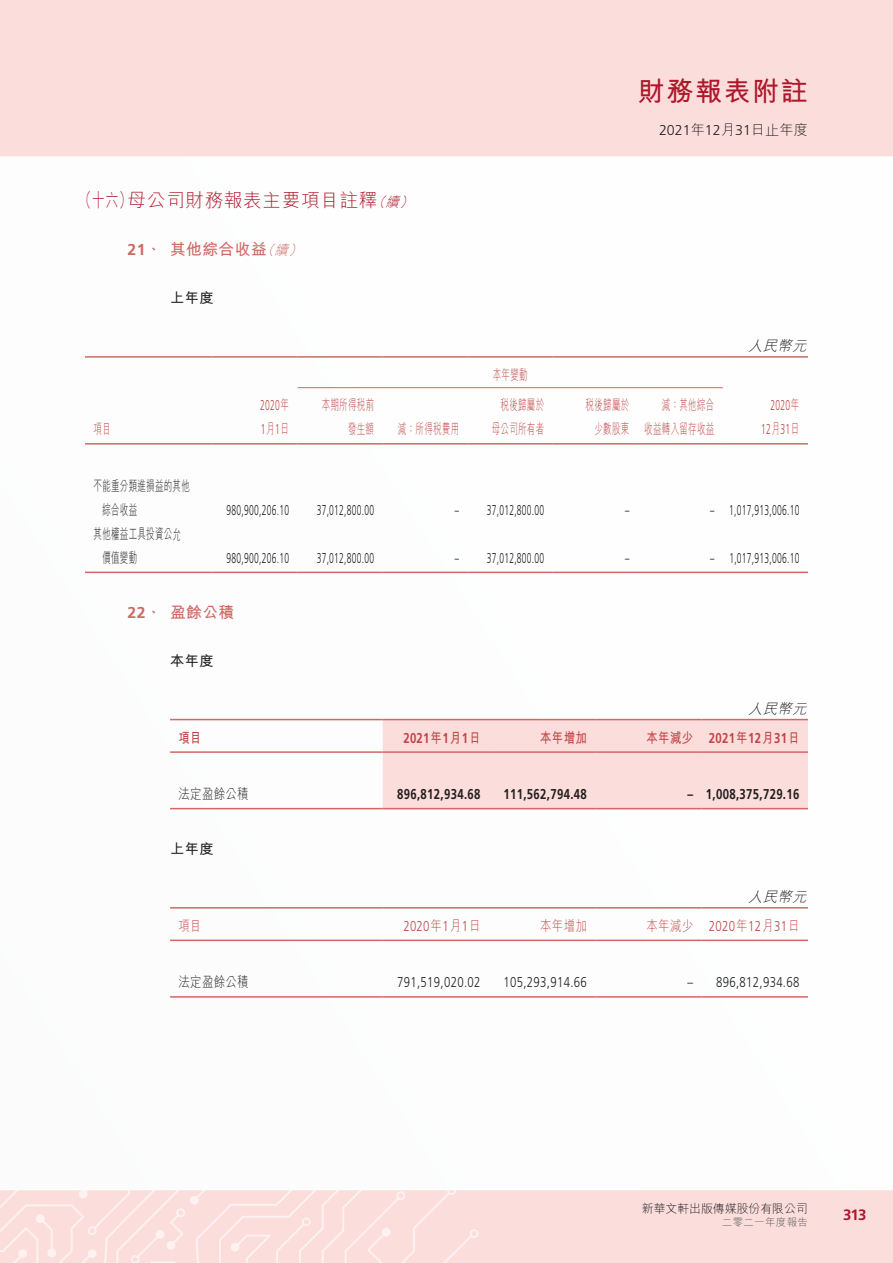
<style>
.page{position:relative;width:893px;height:1263px;background:#fbdedc}
.page>*{position:absolute;margin:0;border:0;box-sizing:border-box;transform-origin:0 0}
.t1{font:700 27px "M Hei HK";letter-spacing:.06em;color:#ae172b}
.t2{font:300 18.75px "M Hei HK";letter-spacing:.03em;color:#ae172b;scale:.7 1}
.t3{font:700 15.75px "M Hei HK";letter-spacing:.03em;color:#d06865}
.t4{font:700 15px "Frutiger LT Std";color:#ae172b}
.t5{font:300 14.25px "Frutiger LT Std";letter-spacing:.03em;color:#231f20;scale:.6 1}
.t6{font:300 14.25px/24px "M Hei HK";letter-spacing:.03em;color:#c04647;text-align:right;scale:.6 1}
.t7{font:700 14.25px "Frutiger LT Std";letter-spacing:.03em;color:#231f20;scale:.8 1}
.t8{font:300 14.25px "Frutiger LT Std";letter-spacing:.03em;color:#231f20;scale:.8 1}
.t9{font:300 14.25px/24px "M Hei HK";letter-spacing:.03em;color:#231f20;scale:.6 1}
.t10{font:700 14.25px "Frutiger LT Std";letter-spacing:.03em;color:#c04647;scale:.8 1}
.t11{font:300 14.25px "Frutiger LT Std";letter-spacing:.03em;color:#c04647;scale:.8 1}
.t12{font:300 14.25px/24px "Frutiger LT Std";letter-spacing:.03em;color:#c04647;scale:.6 1}
.t13{font:300 14.25px "Frutiger LT Std";letter-spacing:.03em;color:#231f20}
.t14{font:italic 300 14.25px "M Hei HK";color:#231f20}
.t15{font:300 14.25px "M Hei HK";letter-spacing:.03em;color:#231f20;scale:.8 1}
.t16{font:700 14.25px "M Hei HK";letter-spacing:.03em;color:#231f20}
.t17{font:700 14.25px "M Hei HK";letter-spacing:.03em;color:#c04647;scale:.8 1}
.t18{font:300 14.25px "M Hei HK";letter-spacing:.03em;color:#c04647;scale:.8 1}
.t19{font:300 12px "M Hei HK";letter-spacing:-.01em;color:#231f20}
.t20{font:300 10.5px "M Hei HK";letter-spacing:.03em;color:#57585a}
.s1{font-style:italic;font-size:13.5px}
.s2{font-family:"Frutiger LT Std"}
.s3{font-weight:300;font-style:italic;font-size:13.5px}
.s4{font-family:"M Hei HK"}
</style>
<div class="page">
<div style="left:0;top:156px;width:893px;height:1033px;background:#fefefe"></div>
<hr style="left:85px;top:356px;width:128px;height:2px;background:#d06865">
<hr style="left:213px;top:356px;width:85px;height:2px;background:#d06865">
<hr style="left:298px;top:356px;width:85px;height:2px;background:#d06865">
<hr style="left:383px;top:356px;width:85px;height:2px;background:#d06865">
<hr style="left:468px;top:356px;width:85px;height:2px;background:#d06865">
<hr style="left:553px;top:356px;width:85px;height:2px;background:#d06865">
<hr style="left:638px;top:356px;width:85px;height:2px;background:#d06865">
<hr style="left:723px;top:356px;width:85px;height:2px;background:#d06865">
<hr style="left:298px;top:387px;width:425px;height:1px;background:#d06865">
<hr style="left:85px;top:443px;width:128px;height:2px;background:#d06865">
<hr style="left:213px;top:443px;width:85px;height:2px;background:#d06865">
<hr style="left:298px;top:443px;width:85px;height:2px;background:#d06865">
<hr style="left:383px;top:443px;width:85px;height:2px;background:#d06865">
<hr style="left:468px;top:443px;width:85px;height:2px;background:#d06865">
<hr style="left:553px;top:443px;width:85px;height:2px;background:#d06865">
<hr style="left:638px;top:443px;width:85px;height:2px;background:#d06865">
<hr style="left:723px;top:443px;width:85px;height:2px;background:#d06865">
<hr style="left:85px;top:572px;width:128px;height:1px;background:#d06865">
<hr style="left:213px;top:572px;width:85px;height:1px;background:#d06865">
<hr style="left:298px;top:572px;width:85px;height:1px;background:#d06865">
<hr style="left:383px;top:572px;width:85px;height:1px;background:#d06865">
<hr style="left:468px;top:572px;width:85px;height:1px;background:#d06865">
<hr style="left:553px;top:572px;width:85px;height:1px;background:#d06865">
<hr style="left:638px;top:572px;width:85px;height:1px;background:#d06865">
<hr style="left:723px;top:572px;width:85px;height:1px;background:#d06865">
<svg style="left:0;top:719px;width:808px;height:544px"></svg>
<hr style="left:170px;top:719px;width:213px;height:1px;background:#d06865">
<hr style="left:383px;top:719px;width:106px;height:1px;background:#d06865">
<hr style="left:489px;top:719px;width:106px;height:1px;background:#d06865">
<hr style="left:595px;top:719px;width:107px;height:1px;background:#d06865">
<hr style="left:702px;top:719px;width:106px;height:1px;background:#d06865">
<hr style="left:170px;top:751px;width:213px;height:2px;background:#d06865">
<hr style="left:383px;top:751px;width:106px;height:2px;background:#d06865">
<hr style="left:489px;top:751px;width:106px;height:2px;background:#d06865">
<hr style="left:595px;top:751px;width:107px;height:2px;background:#d06865">
<hr style="left:702px;top:751px;width:106px;height:2px;background:#d06865">
<hr style="left:170px;top:808px;width:213px;height:1px;background:#d06865">
<hr style="left:383px;top:808px;width:106px;height:1px;background:#d06865">
<hr style="left:489px;top:808px;width:106px;height:1px;background:#d06865">
<hr style="left:595px;top:808px;width:107px;height:1px;background:#d06865">
<hr style="left:702px;top:808px;width:106px;height:1px;background:#d06865">
<hr style="left:170px;top:907px;width:213px;height:1px;background:#d06865">
<hr style="left:383px;top:907px;width:106px;height:1px;background:#d06865">
<hr style="left:489px;top:907px;width:106px;height:1px;background:#d06865">
<hr style="left:595px;top:907px;width:107px;height:1px;background:#d06865">
<hr style="left:702px;top:907px;width:106px;height:1px;background:#d06865">
<hr style="left:170px;top:939px;width:213px;height:2px;background:#d06865">
<hr style="left:383px;top:939px;width:106px;height:2px;background:#d06865">
<hr style="left:489px;top:939px;width:106px;height:2px;background:#d06865">
<hr style="left:595px;top:939px;width:107px;height:2px;background:#d06865">
<hr style="left:702px;top:939px;width:106px;height:2px;background:#d06865">
<hr style="left:170px;top:996px;width:213px;height:2px;background:#d06865">
<hr style="left:383px;top:996px;width:106px;height:2px;background:#d06865">
<hr style="left:489px;top:996px;width:106px;height:2px;background:#d06865">
<hr style="left:595px;top:996px;width:107px;height:2px;background:#d06865">
<hr style="left:702px;top:996px;width:106px;height:2px;background:#d06865">
<h1 class="t1" style="left:638px;top:71px;width:172px">財務報表附註</h1>
<h2 class="t2" style="left:78px;top:190px;width:484px">（十六）母公司財務報表主要項目註釋<span class="s1">（續）</span></h2>
<p class="t3" style="left:128px;top:238px;width:180px"><span class="s2">21</span>、其他綜合收益<span class="s3">（續）</span></p>
<p class="t16" style="left:170px;top:287px;width:45px">上年度</p>
<p class="t6" style="left:94px;top:417px;width:30px">項目</p>
<p class="t12" style="left:260px;top:393px;width:50px">2020<span class="s4">年<br></span>1<span class="s4">月</span>1<span class="s4">日</span></p>
<p class="t6" style="left:322px;top:393px;width:89px">本期所得稅前發生額</p>
<p class="t6" style="left:398px;top:417px;width:104px">減：所得稅費用</p>
<p class="t13" style="left:659px;top:122px;width:150px">2021<span class="s4">年</span>12<span class="s4">月</span>31<span class="s4">日止年度</span></p>
<p class="t6" style="left:493px;top:362px;width:60px">本年變動</p>
<p class="t6" style="left:492px;top:393px;width:89px">稅後歸屬於母公司所有者</p>
<p class="t6" style="left:586px;top:393px;width:74px">稅後歸屬於少數股東</p>
<p class="t6" style="left:644px;top:393px;width:118px">減：其他綜合<br>收益轉入留存收益</p>
<p class="t14" style="left:748px;top:338px;width:63px">人民幣元</p>
<p class="t12" style="left:761px;top:393px;width:66px;text-align:right">2020<span class="s4">年<br></span>12<span class="s4">月</span>31<span class="s4">日</span></p>
<p class="t9" style="left:102px;top:473px;width:148px;text-indent:-9px">不能重分類進損益的其他綜合收益</p>
<p class="t5" style="left:227px;top:502px;width:106px">980,900,206.10</p>
<p class="t5" style="left:317px;top:502px;width:97px">37,012,800.00</p>
<p class="t5" style="left:455px;top:502px;width:150px">– 37,012,800.00</p>
<p class="t5" style="left:625px;top:502px;width:9px">–</p>
<p class="t5" style="left:710px;top:502px;width:150px">– 1,017,913,006.10</p>
<p class="t9" style="left:102px;top:521px;width:133px;text-indent:-9px">其他權益工具投資公允價值變動</p>
<p class="t5" style="left:227px;top:550px;width:106px">980,900,206.10</p>
<p class="t5" style="left:317px;top:550px;width:97px">37,012,800.00</p>
<p class="t5" style="left:455px;top:550px;width:150px">– 37,012,800.00</p>
<p class="t5" style="left:625px;top:550px;width:9px">–</p>
<p class="t5" style="left:710px;top:550px;width:150px">– 1,017,913,006.10</p>
<p class="t3" style="left:128px;top:600px;width:108px"><span class="s2">22</span>、盈餘公積</p>
<p class="t16" style="left:170px;top:650px;width:45px">本年度</p>
<p class="t14" style="left:748px;top:701px;width:63px">人民幣元</p>
<p class="t17" style="left:179px;top:727px;width:30px">項目</p>
<p class="t10" style="left:403px;top:729px;width:98px">2021<span class="s4">年</span>1<span class="s4">月</span>1<span class="s4">日</span></p>
<p class="t17" style="left:540px;top:727px;width:60px">本年增加</p>
<p class="t10" style="left:647px;top:729px;width:193px"><span class="s4">本年減少</span> 2021<span class="s4">年</span>12<span class="s4">月</span>31<span class="s4">日</span></p>
<p class="t15" style="left:179px;top:786px;width:89px">法定盈餘公積</p>
<p class="t7" style="left:397px;top:786px;width:106px">896,812,934.68</p>
<p class="t7" style="left:503px;top:786px;width:106px">111,562,794.48</p>
<p class="t7" style="left:687px;top:786px;width:142px">– 1,008,375,729.16</p>
<p class="t16" style="left:170px;top:838px;width:45px">上年度</p>
<p class="t14" style="left:748px;top:889px;width:63px">人民幣元</p>
<p class="t18" style="left:179px;top:918px;width:30px">項目</p>
<p class="t11" style="left:403px;top:918px;width:98px">2020<span class="s4">年</span>1<span class="s4">月</span>1<span class="s4">日</span></p>
<p class="t18" style="left:540px;top:918px;width:60px">本年增加</p>
<p class="t11" style="left:647px;top:918px;width:193px"><span class="s4">本年減少</span> 2020<span class="s4">年</span>12<span class="s4">月</span>31<span class="s4">日</span></p>
<p class="t15" style="left:179px;top:975px;width:89px">法定盈餘公積</p>
<p class="t8" style="left:397px;top:974px;width:106px">791,519,020.02</p>
<p class="t8" style="left:503px;top:974px;width:106px">105,293,914.66</p>
<p class="t8" style="left:687px;top:974px;width:142px">– 896,812,934.68</p>
<p class="t19" style="left:642px;top:1202px;width:168px">新華文軒出版傳媒股份有限公司</p>
<p class="t20" style="left:722px;top:1217px;width:88px">二零二一年度報告</p>
<p class="t4" style="left:843px;top:1206px;width:25px">313</p>
</div>
